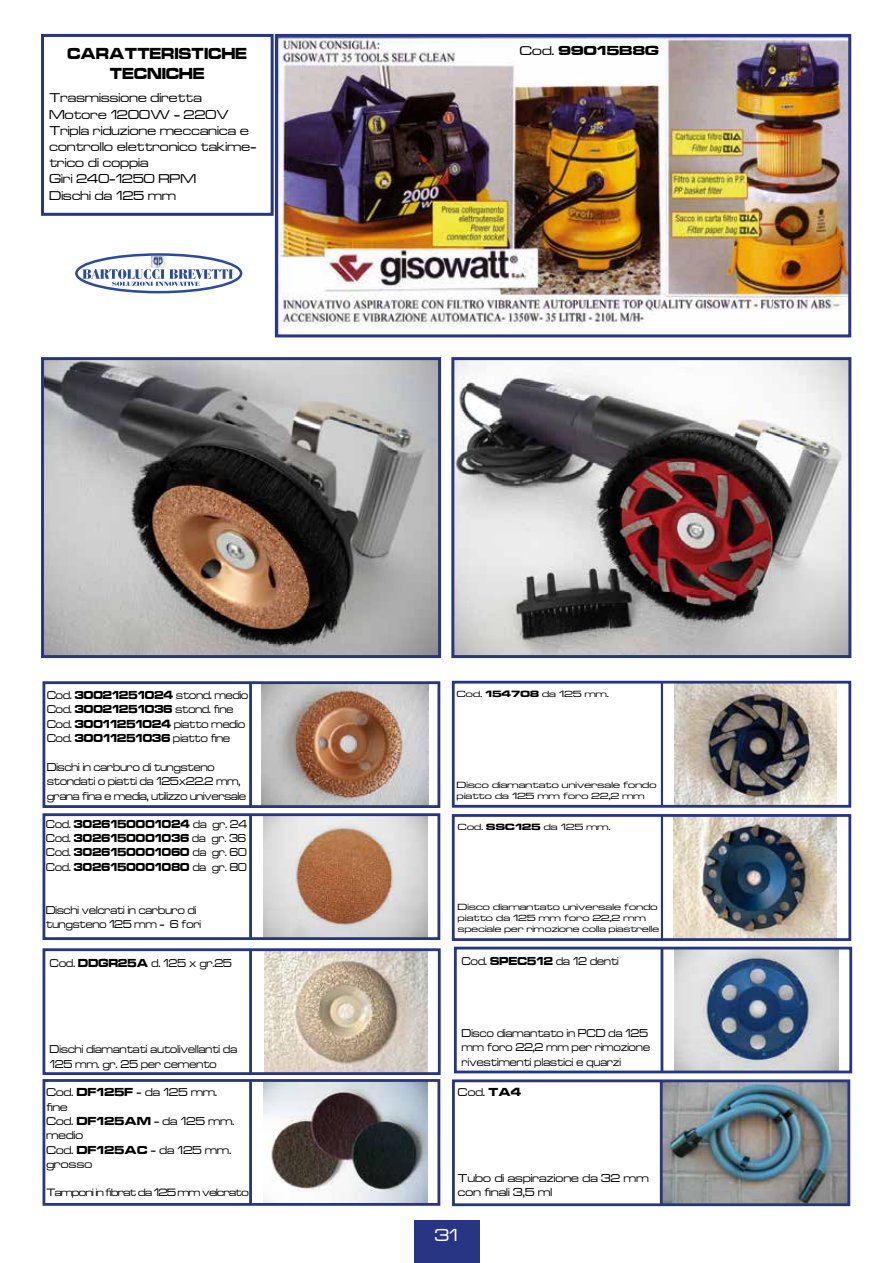
<style>
.page{position:relative;width:893px;height:1263px;background:#fff}
.page>*{position:absolute;margin:0;border:0;box-sizing:border-box;transform-origin:0 0}
.t1{font:18px "Microgramma";color:#fff}
.t2{font:16.5px/19.8px "Microgramma Bld";color:#000;text-align:center;scale:.88 1}
.t3{font:13.5px/16.2px "Microgramma";color:#000}
.t4{font:13.5px "Microgramma Bld";color:#000;scale:1.1 1}
.t5{font:12px/14.4px "Microgramma";color:#000;scale:.9 1}
.t6{font:12px/14.4px "Microgramma";color:#000}
.t7{font:12px/14.4px "Microgramma Bld";color:#000;text-align:justify;scale:.88 1}
.t8{font:11.25px "Microgramma";letter-spacing:-.06em;color:#000}
.t9{font:9.45px/11.4px "Microgramma";color:#000;scale:1.14 1}
.s1{font-family:"Microgramma"}
.s2{font-family:"Microgramma Bld"}
</style>
<div class="page">
<img style="left:674px;top:685px;width:162px;height:119px">
<div style="left:452px;top:681px;width:399px;height:127px;border:3px solid #283583"></div>
<img style="left:673px;top:818px;width:164px;height:119px">
<img style="left:675px;top:951px;width:163px;height:118px">
<img style="left:263px;top:817px;width:164px;height:119px">
<div style="left:43px;top:813px;width:397px;height:127px;border:3px solid #283583"></div>
<img style="left:264px;top:952px;width:163px;height:119px">
<div style="left:41px;top:34px;width:233px;height:182px;border:3px solid #283583"></div>
<div style="left:454px;top:947px;width:398px;height:126px;border:3px solid #283583"></div>
<div style="left:43px;top:948px;width:398px;height:127px;border:3px solid #283583"></div>
<div style="left:415px;top:1220px;width:65px;height:43px;background:#283583"></div>
<img style="left:279px;top:38px;width:568px;height:295px">
<div style="left:275px;top:34px;width:576px;height:303px;border:3px solid #283583"></div>
<svg style="left:76px;top:254px;width:165px;height:38px"></svg>
<div style="left:75px;top:253px;width:167px;height:40px;border:3px solid #2b4b9b;border-radius:50%"></div>
<svg style="left:83px;top:256px;width:150px;height:30px"></svg>
<hr style="left:661px;top:948px;width:2px;height:124px;background:#283583">
<img style="left:455px;top:361px;width:392px;height:293px">
<div style="left:451px;top:357px;width:400px;height:301px;border:3px solid #283583"></div>
<img style="left:45px;top:361px;width:392px;height:293px">
<div style="left:41px;top:357px;width:400px;height:301px;border:3px solid #283583"></div>
<img style="left:262px;top:685px;width:166px;height:119px">
<div style="left:43px;top:681px;width:397px;height:127px;border:3px solid #283583"></div>
<hr style="left:249px;top:683px;width:3px;height:123px;background:#283583">
<hr style="left:249px;top:815px;width:3px;height:123px;background:#283583">
<hr style="left:249px;top:950px;width:3px;height:123px;background:#283583">
<img style="left:263px;top:1083px;width:165px;height:119px">
<img style="left:663px;top:1083px;width:183px;height:119px">
<div style="left:43px;top:1079px;width:397px;height:127px;border:3px solid #283583"></div>
<div style="left:452px;top:814px;width:399px;height:127px;border:3px solid #283583"></div>
<div style="left:452px;top:1079px;width:398px;height:127px;border:3px solid #283583"></div>
<hr style="left:660px;top:1081px;width:3px;height:124px;background:#283583">
<hr style="left:249px;top:1080px;width:3px;height:124px;background:#283583">
<hr style="left:661px;top:816px;width:2px;height:123px;background:#283583">
<hr style="left:661px;top:682px;width:2px;height:124px;background:#283583">
<h2 class="t2" style="left:67px;top:43px;width:206px">CARATTERISTICHE<br>TECNICHE</h2>
<p class="t3" style="left:49px;top:89px;width:209px">Trasmissione diretta<br>Motore 1200W - 220V<br>Tripla riduzione meccanica e controllo elettronico takime&shy;trico di coppia<br>Giri 240-1250 RPM<br>Dischi da 125 mm</p>
<p class="t4" style="left:520px;top:41px;width:128px"><span class="s1">Cod.</span> 99015B8G</p>
<p class="t5" style="left:47px;top:687px;width:225px">Cod. <span class="s2">30021251024</span> stond. medio<br>Cod. <span class="s2">30021251036</span> stond. fine<br>Cod. <span class="s2">30011251024</span> piatto medio<br>Cod. <span class="s2">30011251036</span> piatto fine</p>
<p class="t5" style="left:47px;top:759px;width:223px">Dischi in carburo di tungsteno stondati o piatti da 125x22.2 mm, grana fina e media, utilizzo universale</p>
<p class="t7" style="left:46px;top:816px;width:230px"><span class="s1">Cod.</span> 3026150001024 <span class="s1">da gr. 24<br>Cod.</span> 3026150001036 <span class="s1">da gr. 36<br>Cod.</span> 3026150001060 <span class="s1">da gr. 60<br>Cod.</span> 3026150001080 <span class="s1">da gr. 80</span></p>
<p class="t5" style="left:46px;top:902px;width:174px">Dischi velcrati in carburo di tungsteno 125 mm - 6 fori</p>
<p class="t5" style="left:50px;top:955px;width:204px">Cod. <span class="s2">DDGR25A</span> d. 125 x gr.25</p>
<p class="t5" style="left:50px;top:1042px;width:209px">Dischi diamantati autolivellanti da<br>125 mm. gr. 25 per cemento</p>
<p class="t6" style="left:46px;top:1085px;width:190px">Cod. <span class="s2">DF125F</span> - da 125 mm. fine<br>Cod. <span class="s2">DF125AM</span> - da 125 mm. medio<br>Cod. <span class="s2">DF125AC</span> - da 125 mm. grosso</p>
<p class="t8" style="left:46px;top:1185px;width:204px">Tamponi in fibrat da 125 mm velcrato</p>
<p class="t9" style="left:457px;top:688px;width:135px">Cod. <span class="s2">154708</span> da 125 mm.</p>
<p class="t9" style="left:457px;top:778px;width:177px">Disco diamantato universale fondo piatto da 125 mm foro 22,2 mm</p>
<p class="t9" style="left:458px;top:821px;width:135px">Cod. <span class="s2">SSC125</span> da 125 mm.</p>
<p class="t9" style="left:458px;top:900px;width:178px">Disco diamantato universale fondo piatto da 125 mm foro 22,2 mm speciale per rimozione colla piastrelle</p>
<p class="t5" style="left:462px;top:953px;width:176px">Cod. <span class="s2">SPEC512</span> da 12 denti</p>
<p class="t5" style="left:462px;top:1025px;width:211px">Disco diamantato in PCD da 125 mm foro 22,2 mm per rimozione rivestimenti plastici e quarzi</p>
<p class="t6" style="left:458px;top:1084px;width:65px">Cod. <span class="s2">TA4</span></p>
<p class="t6" style="left:458px;top:1170px;width:192px">Tubo di aspirazione da 32 mm con finali 3,5 ml</p>
<h1 class="t1" style="left:435px;top:1223px;width:25px">31</h1>
</div>
